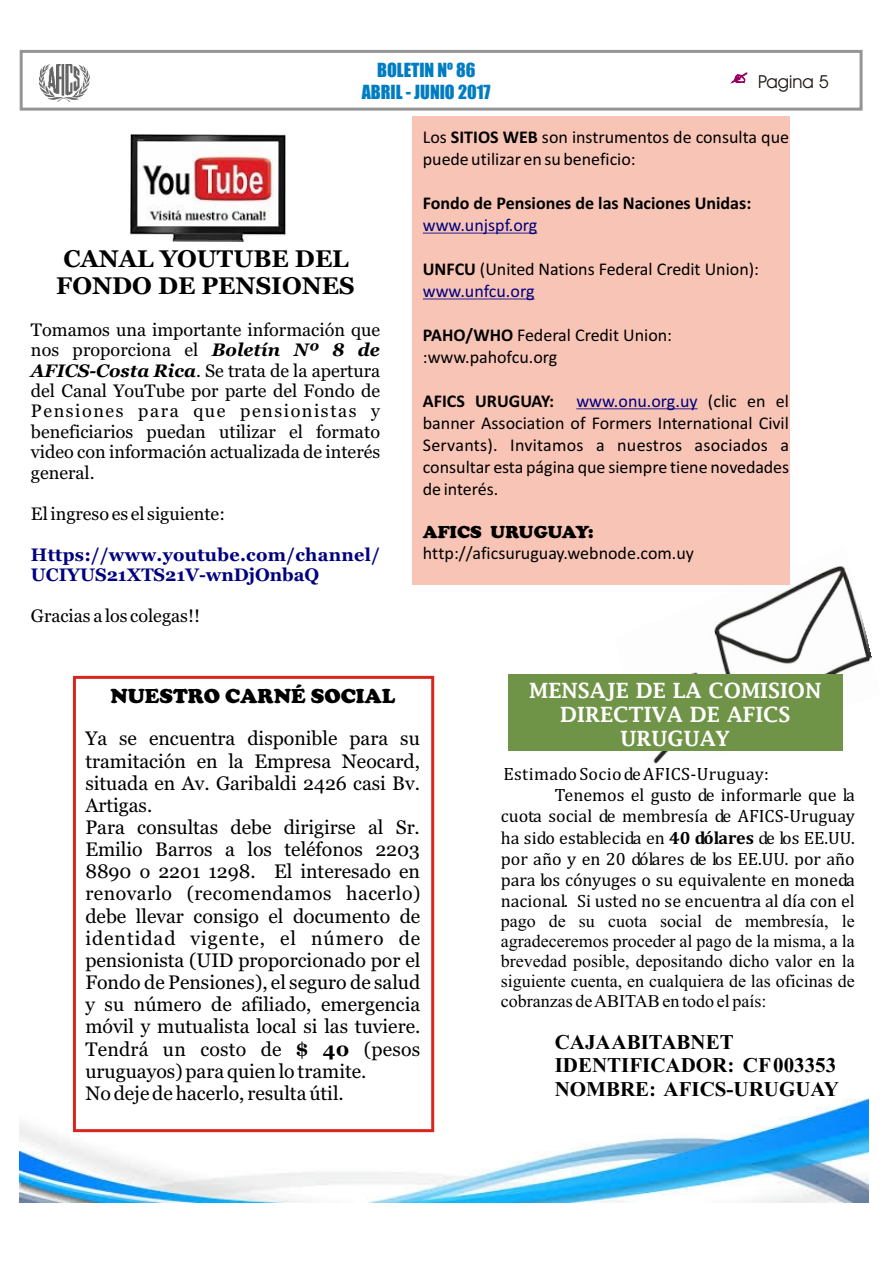
<style>
.page{position:relative;width:894px;height:1263px;background:#fff}
.page>*{position:absolute;margin:0;border:0;box-sizing:border-box;transform-origin:0 0}
.t1{font:700 24px/27.3px "Georgia";color:#000}
.t2{font:700 21px/23.2px "Times New Roman";color:#000}
.t3{font:21px/23.9px "Lucida Fax";color:#fff;text-align:center}
.t4{font:900 21px "Cooper";color:#000}
.t5{font:19.5px/22.2px "Georgia";color:#000}
.t6{font:18px/21.9px "Calibri";color:#000}
.t7{font:18px/20.4px "Georgia";color:#000;text-align:justify}
.t8{font:18px "Cambria";color:#000}
.t9{font:18px/20px "Times New Roman";color:#000;text-align:justify}
.t10{font:700 18px/20.4px "Georgia";color:#000080}
.t11{font:700 18px "Calibri";color:#000}
.t12{font:18px "Calibri";color:#000080}
.t13{font:18px/21.9px "Impact";color:#007dc2;text-align:center}
.t14{font:900 18px "Cooper";color:#000}
.t15{font:18px "Avant Garde Bk BT";color:#1f1a17}
.s1{font-weight:700}
.s2{font-weight:700;font-style:italic}
</style>
<div class="page">
<div style="left:20px;top:50px;width:843px;height:61px;border:3px solid #969494"></div>
<svg style="left:731px;top:73px;width:16px;height:10px"></svg>
<img style="left:616px;top:565px;width:256px;height:199px">
<div style="left:509px;top:675px;width:334px;height:76px;background:#709447"></div>
<img style="left:20px;top:1098px;width:849px;height:104px">
<div style="left:412px;top:117px;width:378px;height:468px;background:#f7c4b5"></div>
<img style="left:40px;top:64px;width:49px;height:38px">
<hr style="left:423px;top:233px;width:114px;height:1px;background:#000080">
<hr style="left:423px;top:299px;width:111px;height:1px;background:#000080">
<hr style="left:576px;top:408px;width:122px;height:1px;background:#000080">
<div style="left:73px;top:676px;width:361px;height:456px;background:#fff;border:3px solid #d9261c"></div>
<img style="left:131px;top:135px;width:155px;height:106px">
<p class="t13" style="left:362px;top:60px;width:130px">BOLETIN Nº 86<br>ABRIL - JUNIO 2017</p>
<p class="t15" style="left:758px;top:74px;width:72px">Pagina 5</p>
<p class="t6" style="left:423px;top:128px;width:368px">Los <span class="s1">SITIOS WEB</span> son instrumentos de consulta que puede utilizar en su beneficio:</p>
<p class="t11" style="left:423px;top:196px;width:330px">Fondo de Pensiones de las Naciones Unidas:</p>
<p class="t1" style="left:56px;top:247px;width:300px">CANAL YOUTUBE DEL<br>FONDO DE PENSIONES</p>
<p class="t7" style="left:31px;top:321px;width:351px">Tomamos una importante información que nos proporciona el <span class="s2">Boletín Nº 8 de AFICS-Costa Rica</span>. Se trata de la apertura del Canal YouTube por parte del Fondo de Pensiones para que pensionistas y beneficiarios puedan utilizar el formato video con información actualizada de interés general.</p>
<p class="t7" style="left:31px;top:505px;width:196px">El ingreso es el siguiente:</p>
<p class="t10" style="left:31px;top:546px;width:350px">Https://www.youtube.com/channel/<br>UCIYUS21XTS21V-wnDjOnbaQ</p>
<p class="t7" style="left:31px;top:607px;width:171px">Gracias a los colegas!!</p>
<p class="t12" style="left:423px;top:218px;width:116px">www.unjspf.org</p>
<p class="t6" style="left:423px;top:260px;width:338px"><span class="s1">UNFCU</span> (United Nations Federal Credit Union):</p>
<p class="t12" style="left:423px;top:283px;width:113px">www.unfcu.org</p>
<p class="t6" style="left:423px;top:325px;width:251px"><span class="s1">PAHO/WHO</span> Federal Credit Union: :www.pahofcu.org</p>
<p class="t11" style="left:423px;top:393px;width:133px">AFICS URUGUAY:</p>
<p class="t6" style="left:423px;top:391px;width:368px;text-align:justify;text-indent:285px">(clic en el banner Association of Formers International Civil Servants). Invitamos a nuestros asociados a consultar esta página que siempre tiene novedades de interés.</p>
<p class="t14" style="left:423px;top:526px;width:172px">AFICS URUGUAY:</p>
<p class="t6" style="left:423px;top:544px;width:273px">http://aficsuruguay.webnode.com.uy</p>
<p class="t12" style="left:576px;top:393px;width:123px">www.onu.org.uy</p>
<p class="t4" style="left:110px;top:689px;width:286px">NUESTRO CARNÉ SOCIAL</p>
<p class="t5" style="left:85px;top:729px;width:337px">Ya se encuentra disponible para su tramitación en la Empresa Neocard, situada en Av. Garibaldi 2426 casi Bv.<br>Artigas.<br>Para consultas debe dirigirse al Sr.<br>Emilio Barros a los teléfonos 2203<br>8890 o 2201 1298. El interesado en renovarlo (recomendamos hacerlo) debe llevar consigo el documento de identidad vigente, el número de pensionista (UID proporcionado por el Fondo de Pensiones), el seguro de salud y su número de afiliado, emergencia móvil y mutualista local si las tuviere.<br>Tendrá un costo de <span class="s1">$ 40</span> (pesos uruguayos) para quien lo tramite.<br>No deje de hacerlo, resulta útil.</p>
<p class="t3" style="left:529px;top:681px;width:294px">MENSAJE DE LA COMISION<br>DIRECTIVA DE AFICS<br>URUGUAY</p>
<p class="t8" style="left:504px;top:766px;width:267px">Estimado Socio de AFICS-Uruguay:</p>
<p class="t8" style="left:555px;top:787px;width:302px">Tenemos el gusto de informarle que la</p>
<p class="t8" style="left:501px;top:808px;width:356px">cuota social de membresía de AFICS-Uruguay</p>
<p class="t8" style="left:501px;top:830px;width:356px">ha sido establecida en <span class="s1">40 dólares</span> de los EE.UU.</p>
<p class="t8" style="left:501px;top:851px;width:356px">por año y en 20 dólares de los EE.UU. por año</p>
<p class="t8" style="left:501px;top:872px;width:356px">para los cónyuges o su equivalente en moneda</p>
<p class="t8" style="left:501px;top:893px;width:355px">nacional. Si usted no se encuentra al día con el</p>
<p class="t9" style="left:501px;top:913px;width:356px">pago de su cuota social de membresía, le agradeceremos proceder al pago de la misma, a la brevedad posible, depositando dicho valor en la siguiente cuenta, en cualquiera de las oficinas de cobranzas de ABITAB en todo el país:</p>
<p class="t2" style="left:555px;top:1033px;width:286px">CAJA ABITABNET<br>IDENTIFICADOR: CF 003353<br>NOMBRE: AFICS-URUGUAY</p>
</div>
